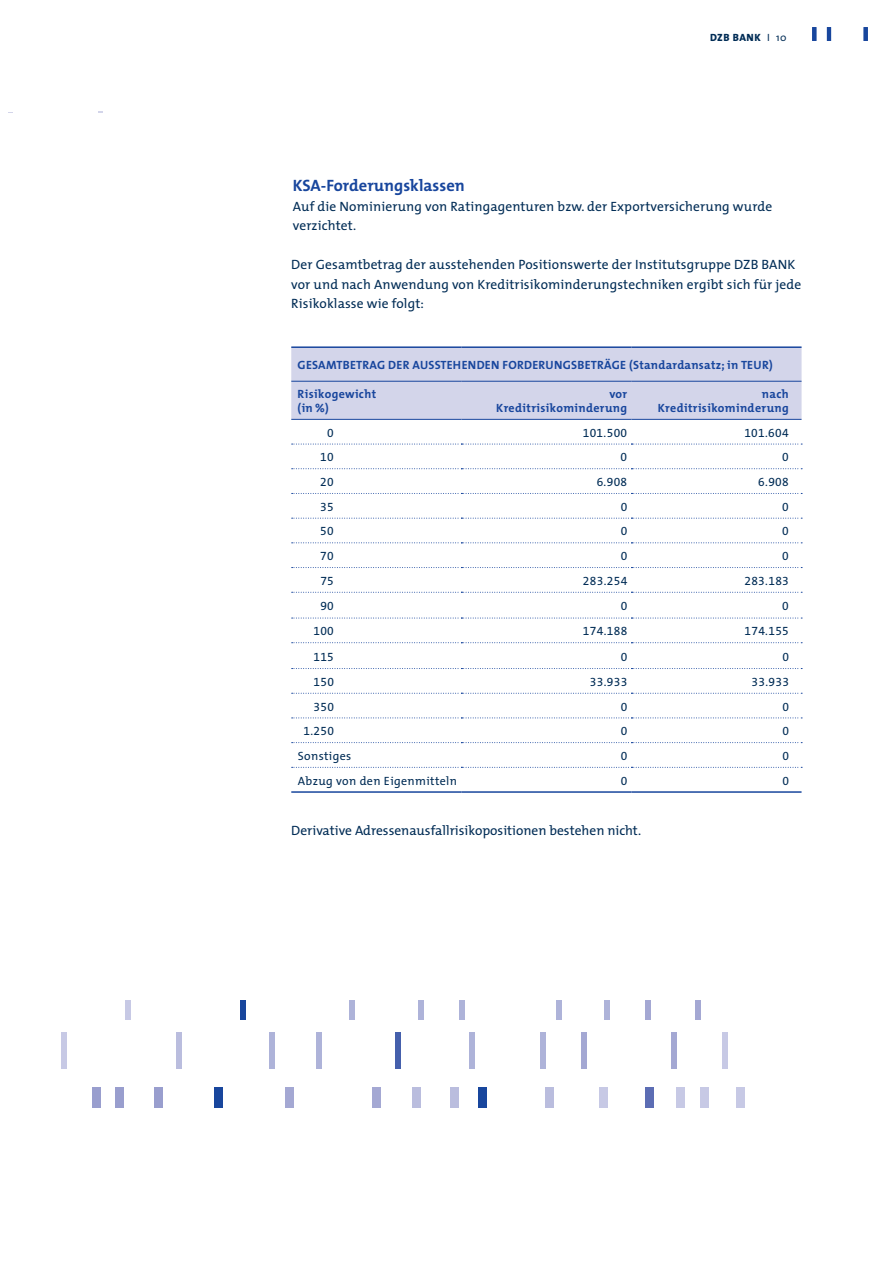
<style>
.page{position:relative;width:893px;height:1263px;background:#fff}
.page>*{position:absolute;margin:0;border:0;box-sizing:border-box;transform-origin:0 0}
.US2{font:700 16.5px "The Mix";color:#18469d}
.GS{font:13.5px/19.5px "The Mix";letter-spacing:.01em;color:#002c55}
.t1{font:700 12px/13.5px "The Mix";letter-spacing:.025em;color:#18469d;text-align:right}
.t2{font:12px "The Mix Expert";letter-spacing:.03em;color:#002c55}
.t3{font:12px "The Mix";letter-spacing:.03em;color:#002c55}
.t4{font:800 10.5px "The Mix";letter-spacing:.05em;color:#002c55}
.s1{font-weight:400}
</style>
<div class="page">
<hr style="left:812px;top:27px;width:4px;height:14px;background:#18469d">
<hr style="left:827px;top:27px;width:4px;height:14px;background:#18469d">
<hr style="left:864px;top:27px;width:4px;height:14px;background:#18469d">
<div style="left:291px;top:348px;width:510px;height:71px;background:#d3d5ea"></div>
<svg style="left:291px;top:443px;width:510px;height:325px"></svg>
<hr style="left:291px;top:419px;width:170px;height:1px;background:#18469d">
<hr style="left:461px;top:419px;width:170px;height:1px;background:#18469d">
<hr style="left:631px;top:419px;width:170px;height:1px;background:#18469d">
<svg style="left:292px;top:444px;width:510px;height:1px"></svg>
<svg style="left:292px;top:468px;width:510px;height:1px"></svg>
<svg style="left:292px;top:493px;width:510px;height:1px"></svg>
<svg style="left:292px;top:518px;width:510px;height:1px"></svg>
<svg style="left:292px;top:542px;width:510px;height:1px"></svg>
<svg style="left:292px;top:567px;width:510px;height:1px"></svg>
<svg style="left:292px;top:592px;width:510px;height:1px"></svg>
<svg style="left:292px;top:618px;width:510px;height:1px"></svg>
<svg style="left:292px;top:642px;width:510px;height:1px"></svg>
<svg style="left:292px;top:668px;width:510px;height:1px"></svg>
<svg style="left:292px;top:693px;width:510px;height:1px"></svg>
<svg style="left:292px;top:717px;width:510px;height:1px"></svg>
<svg style="left:292px;top:742px;width:510px;height:1px"></svg>
<svg style="left:292px;top:767px;width:510px;height:1px"></svg>
<hr style="left:291px;top:791px;width:170px;height:2px;background:#18469d">
<hr style="left:461px;top:791px;width:170px;height:2px;background:#18469d">
<hr style="left:631px;top:791px;width:170px;height:2px;background:#18469d">
<hr style="left:291px;top:346px;width:170px;height:2px;background:#18469d">
<hr style="left:461px;top:346px;width:170px;height:2px;background:#18469d">
<hr style="left:631px;top:346px;width:170px;height:2px;background:#18469d">
<hr style="left:291px;top:381px;width:170px;height:1px;background:#18469d">
<hr style="left:461px;top:381px;width:170px;height:1px;background:#18469d">
<hr style="left:631px;top:381px;width:170px;height:1px;background:#18469d">
<div style="left:722px;top:1032px;width:6px;height:37px;background:#c7c9e5"></div>
<div style="left:671px;top:1032px;width:6px;height:37px;background:#a4a8d3"></div>
<div style="left:581px;top:1032px;width:6px;height:37px;background:#a4a8d3"></div>
<div style="left:540px;top:1032px;width:6px;height:37px;background:#aeb3d9"></div>
<div style="left:469px;top:1032px;width:6px;height:37px;background:#aeb3d9"></div>
<div style="left:395px;top:1032px;width:6px;height:37px;background:#4560ac"></div>
<div style="left:269px;top:1032px;width:6px;height:37px;background:#aeb3d9"></div>
<div style="left:316px;top:1032px;width:6px;height:37px;background:#aeb3d9"></div>
<div style="left:176px;top:1032px;width:6px;height:37px;background:#babdde"></div>
<div style="left:61px;top:1032px;width:6px;height:37px;background:#c7c9e5"></div>
<div style="left:92px;top:1087px;width:9px;height:21px;background:#999ece"></div>
<div style="left:115px;top:1087px;width:9px;height:21px;background:#999ece"></div>
<div style="left:154px;top:1087px;width:9px;height:21px;background:#999ece"></div>
<div style="left:215px;top:1087px;width:8px;height:21px;background:#18469d"></div>
<div style="left:285px;top:1087px;width:9px;height:21px;background:#a4a8d3"></div>
<div style="left:372px;top:1087px;width:8px;height:21px;background:#a4a8d3"></div>
<div style="left:412px;top:1087px;width:8px;height:21px;background:#babdde"></div>
<div style="left:450px;top:1087px;width:9px;height:21px;background:#babdde"></div>
<div style="left:478px;top:1087px;width:9px;height:21px;background:#18469d"></div>
<div style="left:545px;top:1087px;width:9px;height:21px;background:#babdde"></div>
<div style="left:599px;top:1087px;width:9px;height:21px;background:#c7c9e5"></div>
<div style="left:645px;top:1087px;width:9px;height:21px;background:#5c6db4"></div>
<div style="left:676px;top:1087px;width:8px;height:21px;background:#c7c9e5"></div>
<div style="left:700px;top:1087px;width:9px;height:21px;background:#c7c9e5"></div>
<div style="left:736px;top:1087px;width:8px;height:21px;background:#c7c9e5"></div>
<div style="left:695px;top:1000px;width:5px;height:20px;background:#a4a8d3"></div>
<div style="left:645px;top:1000px;width:6px;height:20px;background:#a4a8d3"></div>
<div style="left:604px;top:1000px;width:5px;height:20px;background:#aeb3d9"></div>
<div style="left:556px;top:1000px;width:6px;height:20px;background:#aeb3d9"></div>
<div style="left:459px;top:1000px;width:6px;height:20px;background:#aeb3d9"></div>
<div style="left:349px;top:1000px;width:6px;height:20px;background:#aeb3d9"></div>
<div style="left:418px;top:1000px;width:6px;height:20px;background:#aeb3d9"></div>
<div style="left:240px;top:1000px;width:5px;height:20px;background:#18469d"></div>
<div style="left:125px;top:1000px;width:6px;height:20px;background:#c7c9e5"></div>
<p class="t4" style="left:710px;top:29px;width:78px">DZB BANK <span class="s1">I 10</span></p>
<p class="US2" style="left:293px;top:172px;width:173px">KSA-Forderungsklassen</p>
<p class="GS" style="left:293px;top:196px;width:481px">Auf die Nominierung von Ratingagenturen bzw. der Exportversicherung wurde verzichtet.</p>
<p class="GS" style="left:291px;top:255px;width:512px">Der Gesamtbetrag der ausstehenden Positionswerte der Institutsgruppe DZB BANK vor und nach Anwendung von Kreditrisikominderungstechniken ergibt sich für jede<br>Risikoklasse wie folgt:</p>
<p class="t1" style="left:298px;top:358px;width:477px">GESAMTBETRAG DER AUSSTEHENDEN FORDERUNGSBETRÄGE (Standardansatz; in TEUR)</p>
<p class="t1" style="left:298px;top:387px;width:80px;text-align:left">Risikogewicht (in %)</p>
<p class="t1" style="left:496px;top:387px;width:133px">vor<br>Kreditrisikominderung</p>
<p class="t1" style="left:658px;top:387px;width:133px">nach<br>Kreditrisikominderung</p>
<p class="t2" style="left:327px;top:423px;width:8px">0</p>
<p class="t2" style="left:583px;top:423px;width:46px">101.500</p>
<p class="t2" style="left:744px;top:423px;width:46px">101.604</p>
<p class="t2" style="left:320px;top:447px;width:15px">10</p>
<p class="t2" style="left:621px;top:447px;width:8px">0</p>
<p class="t2" style="left:782px;top:447px;width:8px">0</p>
<p class="t2" style="left:320px;top:472px;width:15px">20</p>
<p class="t2" style="left:597px;top:472px;width:32px">6.908</p>
<p class="t2" style="left:758px;top:472px;width:32px">6.908</p>
<p class="t2" style="left:320px;top:497px;width:15px">35</p>
<p class="t2" style="left:621px;top:497px;width:8px">0</p>
<p class="t2" style="left:782px;top:497px;width:8px">0</p>
<p class="t2" style="left:320px;top:521px;width:15px">50</p>
<p class="t2" style="left:621px;top:521px;width:8px">0</p>
<p class="t2" style="left:782px;top:521px;width:8px">0</p>
<p class="t2" style="left:320px;top:546px;width:15px">70</p>
<p class="t2" style="left:621px;top:546px;width:8px">0</p>
<p class="t2" style="left:782px;top:546px;width:8px">0</p>
<p class="t2" style="left:320px;top:571px;width:15px">75</p>
<p class="t2" style="left:583px;top:571px;width:46px">283.254</p>
<p class="t2" style="left:744px;top:571px;width:46px">283.183</p>
<p class="t2" style="left:320px;top:596px;width:15px">90</p>
<p class="t2" style="left:621px;top:596px;width:8px">0</p>
<p class="t2" style="left:782px;top:596px;width:8px">0</p>
<p class="t2" style="left:313px;top:621px;width:22px">100</p>
<p class="t2" style="left:583px;top:621px;width:46px">174.188</p>
<p class="t2" style="left:744px;top:621px;width:46px">174.155</p>
<p class="t2" style="left:313px;top:646px;width:22px">115</p>
<p class="t2" style="left:621px;top:646px;width:8px">0</p>
<p class="t2" style="left:782px;top:646px;width:8px">0</p>
<p class="t2" style="left:313px;top:672px;width:22px">150</p>
<p class="t2" style="left:590px;top:672px;width:39px">33.933</p>
<p class="t2" style="left:751px;top:672px;width:39px">33.933</p>
<p class="t2" style="left:313px;top:696px;width:22px">350</p>
<p class="t2" style="left:621px;top:696px;width:8px">0</p>
<p class="t2" style="left:782px;top:696px;width:8px">0</p>
<p class="t2" style="left:303px;top:721px;width:32px">1.250</p>
<p class="t2" style="left:621px;top:721px;width:8px">0</p>
<p class="t2" style="left:782px;top:721px;width:8px">0</p>
<p class="t3" style="left:298px;top:746px;width:55px">Sonstiges</p>
<p class="t2" style="left:621px;top:746px;width:8px">0</p>
<p class="t2" style="left:782px;top:746px;width:8px">0</p>
<p class="t3" style="left:298px;top:770px;width:161px">Abzug von den Eigenmitteln</p>
<p class="t2" style="left:621px;top:770px;width:8px">0</p>
<p class="t2" style="left:782px;top:770px;width:8px">0</p>
<p class="GS" style="left:291px;top:820px;width:352px">Derivative Adressenausfallrisikopositionen bestehen nicht.</p>
</div>
